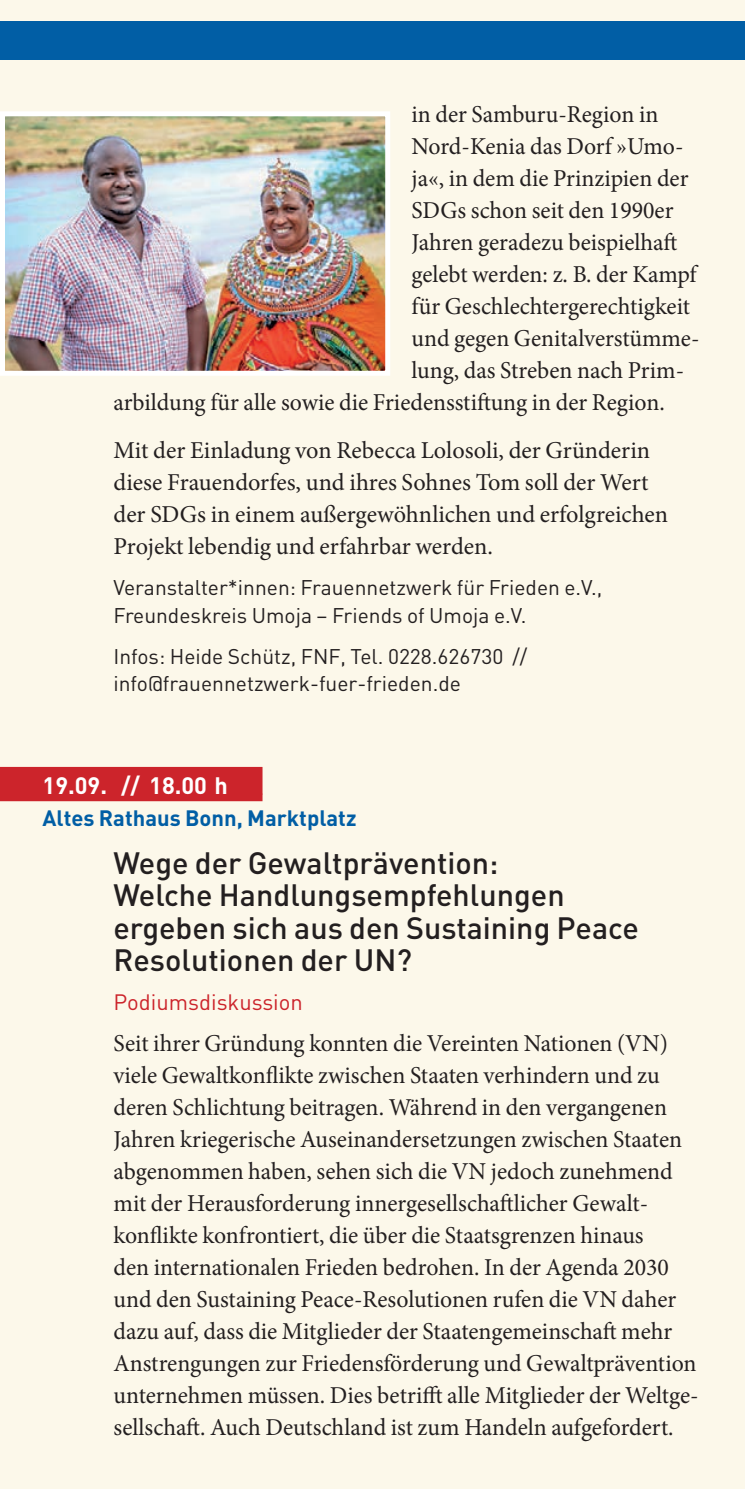
<style>
.page{position:relative;width:745px;height:1489px;background:#fff}
.page>*{position:absolute;margin:0;border:0;box-sizing:border-box;transform-origin:0 0}
.t1{font:500 30.5px/32px "DIN";color:#231f20}
.t2{font:24.25px/32px "Minion Pro";color:#231f20}
.t3{font:700 23.5px "DIN";color:#fff}
.t4{font:700 22px "DIN";color:#015ea5}
.t5{font:22px "DIN";color:#cc242b}
.t6{font:21px/27px "DIN";color:#231f20}
</style>
<div class="page">
<div style="left:0;top:0;width:744px;height:1488px;background:#fcf8ea"></div>
<div style="left:0;top:767px;width:262px;height:27px;background:#cc242b"></div>
<div style="left:0;top:793px;width:262px;height:8px;background:#cc242b"></div>
<div style="left:0;top:21px;width:744px;height:39px;background:#015ea5"></div>
<img style="left:6px;top:117px;width:378px;height:253px">
<div style="left:0;top:111px;width:390px;height:265px;border:5px solid #fff"></div>
<p class="t2" style="left:411px;top:98px;width:248px">in der Samburu-Region in</p>
<p class="t2" style="left:411px;top:130px;width:273px">Nord-Kenia das Dorf »Umo-</p>
<p class="t2" style="left:411px;top:162px;width:278px">ja«, in dem die Prinzipien der</p>
<p class="t2" style="left:411px;top:194px;width:263px">SDGs schon seit den 1990er</p>
<p class="t2" style="left:411px;top:226px;width:267px">Jahren geradezu beispielhaft</p>
<p class="t2" style="left:411px;top:258px;width:286px">gelebt werden: z. B. der Kampf</p>
<p class="t2" style="left:411px;top:290px;width:280px">für Geschlechtergerechtigkeit</p>
<p class="t2" style="left:411px;top:322px;width:289px">und gegen Genitalverstümme-</p>
<p class="t2" style="left:411px;top:354px;width:274px">lung, das Streben nach Prim-</p>
<p class="t2" style="left:113px;top:386px;width:552px">arbildung für alle sowie die Friedensstiftung in der Region.</p>
<p class="t2" style="left:113px;top:434px;width:556px">Mit der Einladung von Rebecca Lolosoli, der Gründerin diese Frauendorfes, und ihres Sohnes Tom soll der Wert der SDGs in einem außergewöhnlichen und erfolgreichen Projekt lebendig und erfahrbar werden.</p>
<p class="t6" style="left:113px;top:574px;width:490px">Veranstalter*innen: Frauennetzwerk für Frieden e.V.,<br>Freundeskreis Umoja – Friends of Umoja e.V.</p>
<p class="t6" style="left:113px;top:642px;width:415px">Infos: Heide Schütz, FNF, Tel. 0228.626730 // info@frauennetzwerk-fuer-frieden.de</p>
<p class="t3" style="left:43px;top:770px;width:187px">19.09. // 18.00 h</p>
<p class="t4" style="left:43px;top:804px;width:315px">Altes Rathaus Bonn, Marktplatz</p>
<p class="t1" style="left:113px;top:846px;width:526px">Wege der Gewaltprävention:<br>Welche Handlungsempfehlungen ergeben sich aus den Sustaining Peace<br>Resolutionen der UN?</p>
<p class="t5" style="left:113px;top:987px;width:191px">Podiumsdiskussion</p>
<p class="t2" style="left:113px;top:1026px;width:586px">Seit ihrer Gründung konnten die Vereinten Nationen (VN) viele Gewaltkonflikte zwischen Staaten verhindern und zu deren Schlichtung beitragen. Während in den vergangenen Jahren kriegerische Auseinandersetzungen zwischen Staaten abgenommen haben, sehen sich die VN jedoch zunehmend mit der Herausforderung innergesellschaftlicher Gewalt&shy;konflikte konfrontiert, die über die Staatsgrenzen hinaus<br>den internationalen Frieden bedrohen. In der Agenda 2030 und den Sustaining Peace-Resolutionen rufen die VN daher dazu auf, dass die Mitglieder der Staatengemeinschaft mehr Anstrengungen zur Friedensförderung und Gewaltprävention unternehmen müssen. Dies betrifft alle Mitglieder der Weltge&shy;sellschaft. Auch Deutschland ist zum Handeln aufgefordert.</p>
</div>
